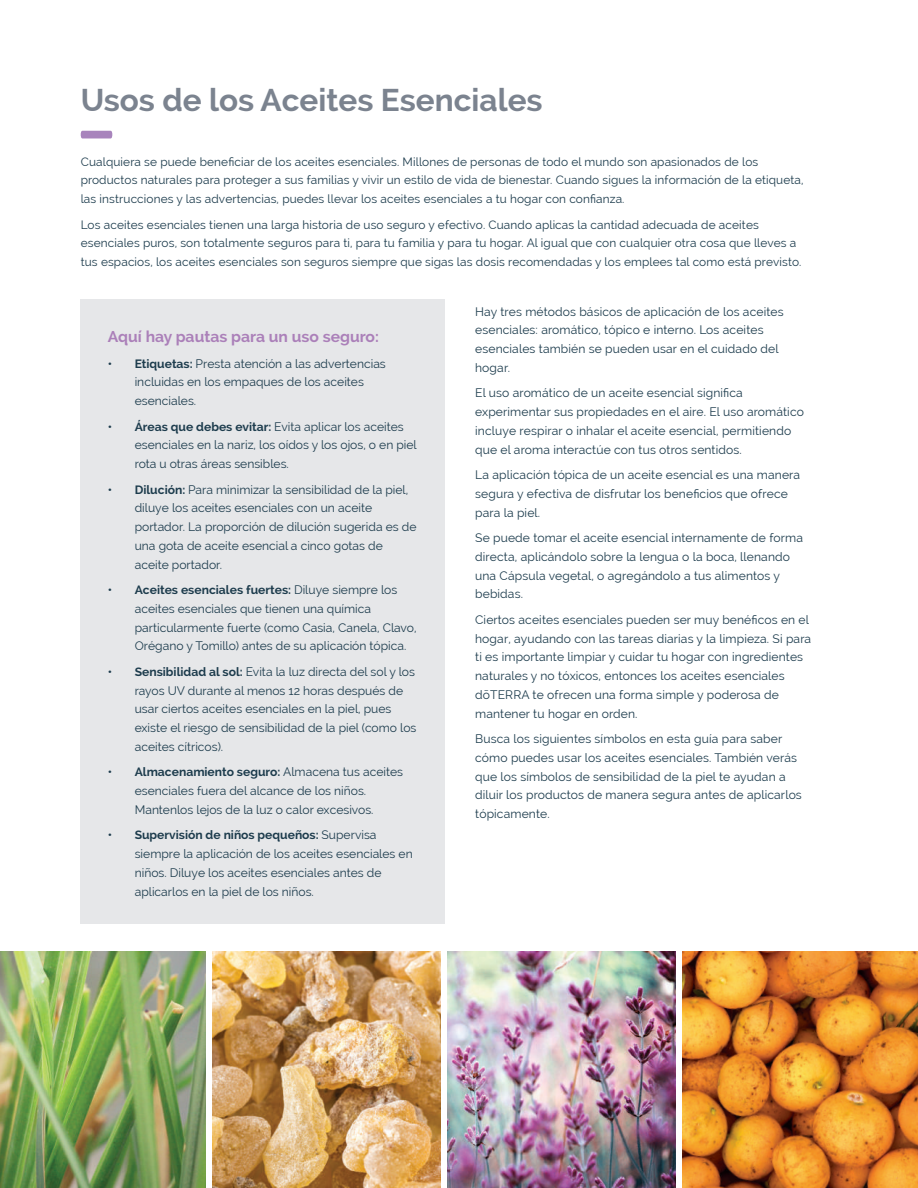
<style>
.page{position:relative;width:918px;height:1188px;background:#fff}
.page>*{position:absolute;margin:0;border:0;box-sizing:border-box;transform-origin:0 0}
.t1{font:700 31.5px "Raleway";color:#7b838f}
.t2{font:700 15.6px "Raleway";color:#ab80b9}
.t3{font:12.15px/18.8px "Raleway";letter-spacing:.01em;color:#1d3c4d}
.t4{font:11.85px/18.8px "Raleway";letter-spacing:.01em;color:#1d3c4d}
.s1{font-weight:700}
</style>
<div class="page">
<svg style="left:81px;top:131px;width:31px;height:7px"></svg>
<div style="left:81px;top:300px;width:364px;height:624px;background:#e6e7e9"></div>
<img style="left:682px;top:952px;width:236px;height:236px">
<img style="left:447px;top:952px;width:228px;height:236px">
<img style="left:213px;top:952px;width:227px;height:236px">
<img style="left:0;top:952px;width:205px;height:236px">
<h1 class="t1" style="left:81px;top:82px;width:463px">Usos de los Aceites Esenciales</h1>
<p class="t4" style="left:81px;top:152px;width:724px">Cualquiera se puede beneficiar de los aceites esenciales. Millones de personas de todo el mundo son apasionados de los productos naturales para proteger a sus familias y vivir un estilo de vida de bienestar. Cuando sigues la información de la etiqueta, las instrucciones y las advertencias, puedes llevar los aceites esenciales a tu hogar con confianza.</p>
<p class="t4" style="left:81px;top:215px;width:722px">Los aceites esenciales tienen una larga historia de uso seguro y efectivo. Cuando aplicas la cantidad adecuada de aceites esenciales puros, son totalmente seguros para ti, para tu familia y para tu hogar. Al igual que con cualquier otra cosa que lleves a tus espacios, los aceites esenciales son seguros siempre que sigas las dosis recomendadas y los emplees tal como está previsto.</p>
<p class="t2" style="left:108px;top:328px;width:273px">Aquí hay pautas para un uso seguro:</p>
<p class="t3" style="left:135px;top:354px;width:253px;text-indent:-27px"><span class="s1">• Etiquetas:</span> Presta atención a las advertencias incluidas en los empaques de los aceites esenciales.</p>
<p class="t3" style="left:135px;top:417px;width:284px;text-indent:-27px"><span class="s1">• Áreas que debes evitar:</span> Evita aplicar los aceites esenciales en la nariz, los oídos y los ojos, o en piel rota u otras áreas sensibles.</p>
<p class="t3" style="left:135px;top:480px;width:283px;text-indent:-27px"><span class="s1">• Dilución:</span> Para minimizar la sensibilidad de la piel, diluye los aceites esenciales con un aceite portador. La proporción de dilución sugerida es de una gota de aceite esencial a cinco gotas de aceite portador.</p>
<p class="t3" style="left:135px;top:580px;width:283px;text-indent:-27px"><span class="s1">• Aceites esenciales fuertes:</span> Diluye siempre los aceites esenciales que tienen una química particularmente fuerte (como Casia, Canela, Clavo, Orégano y Tomillo) antes de su aplicación tópica.</p>
<p class="t3" style="left:135px;top:662px;width:283px;text-indent:-27px"><span class="s1">• Sensibilidad al sol:</span> Evita la luz directa del sol y los rayos UV durante al menos 12 horas después de usar ciertos aceites esenciales en la piel, pues existe el riesgo de sensibilidad de la piel (como los aceites cítricos).</p>
<p class="t3" style="left:135px;top:763px;width:270px;text-indent:-27px"><span class="s1">• Almacenamiento seguro:</span> Almacena tus aceites esenciales fuera del alcance de los niños.<br>Mantenlos lejos de la luz o calor excesivos.</p>
<p class="t3" style="left:135px;top:826px;width:280px;text-indent:-27px"><span class="s1">• Supervisión de niños pequeños:</span> Supervisa siempre la aplicación de los aceites esenciales en niños. Diluye los aceites esenciales antes de aplicarlos en la piel de los niños.</p>
<p class="t3" style="left:475px;top:302px;width:310px">Hay tres métodos básicos de aplicación de los aceites esenciales: aromático, tópico e interno. Los aceites esenciales también se pueden usar en el cuidado del hogar.</p>
<p class="t3" style="left:475px;top:384px;width:330px">El uso aromático de un aceite esencial significa experimentar sus propiedades en el aire. El uso aromático incluye respirar o inhalar el aceite esencial, permitiendo que el aroma interactúe con tus otros sentidos.</p>
<p class="t3" style="left:475px;top:465px;width:326px">La aplicación tópica de un aceite esencial es una manera segura y efectiva de disfrutar los beneficios que ofrece para la piel.</p>
<p class="t3" style="left:475px;top:528px;width:329px">Se puede tomar el aceite esencial internamente de forma directa, aplicándolo sobre la lengua o la boca, llenando una Cápsula vegetal, o agregándolo a tus alimentos y bebidas.</p>
<p class="t3" style="left:475px;top:610px;width:338px">Ciertos aceites esenciales pueden ser muy benéficos en el hogar, ayudando con las tareas diarias y la limpieza. Si para ti es importante limpiar y cuidar tu hogar con ingredientes naturales y no tóxicos, entonces los aceites esenciales dōTERRA te ofrecen una forma simple y poderosa de mantener tu hogar en orden.</p>
<p class="t3" style="left:475px;top:729px;width:328px">Busca los siguientes símbolos en esta guía para saber cómo puedes usar los aceites esenciales. También verás que los símbolos de sensibilidad de la piel te ayudan a diluir los productos de manera segura antes de aplicarlos tópicamente.</p>
</div>
